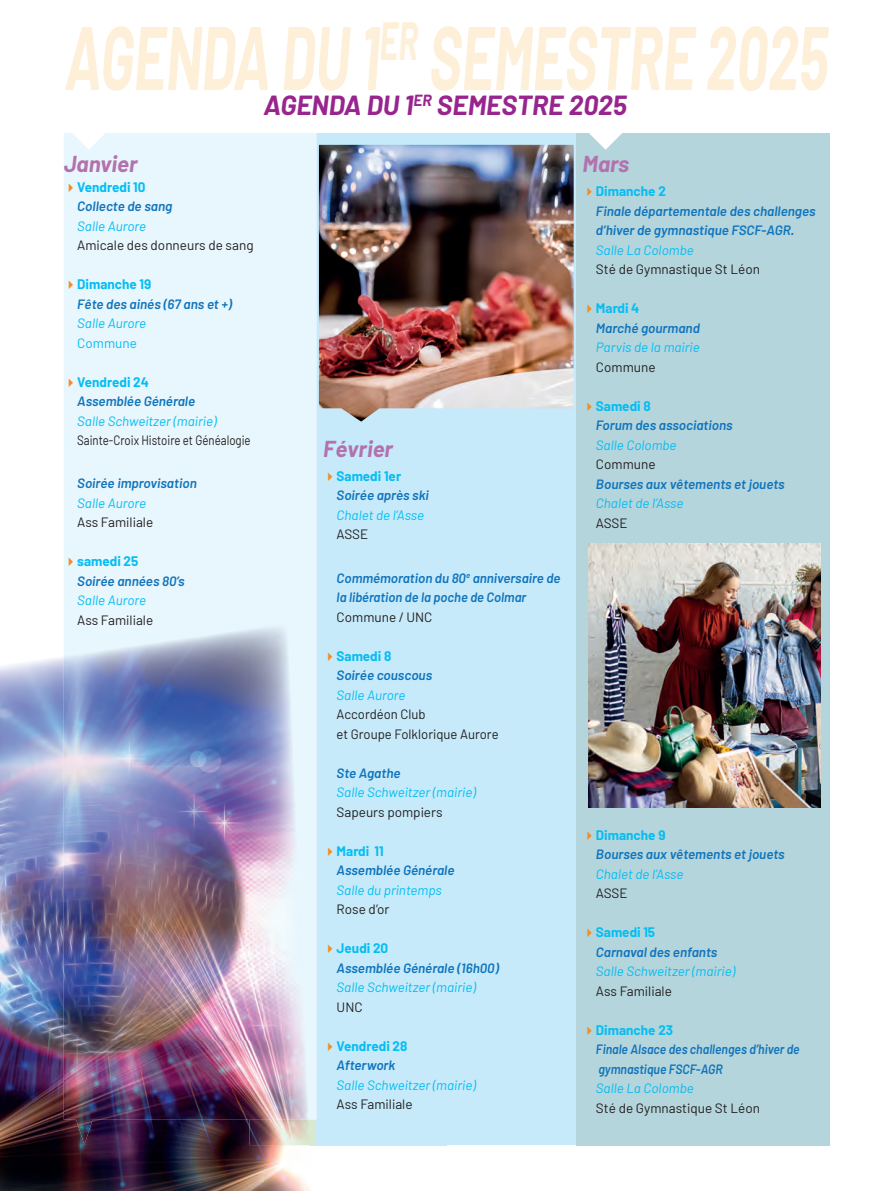
<style>
.page{position:relative;width:893px;height:1191px;background:#fff}
.page>*{position:absolute;margin:0;border:0;box-sizing:border-box;transform-origin:0 0}
.t1{font:italic 700 90px "Barlow";color:#feefd8;scale:.63 1}
.t2{font:italic 700 27px "Barlow";color:#98258e}
.t3{font:italic 700 22.5px "Barlow";color:#b371ae}
.t4{font:italic 600 13.5px/19.5px "Barlow";color:#1074bc}
.t5{font:italic 13.5px "Barlow";color:#04bdf2}
.t6{font:13.5px/19.5px "Barlow";color:#231f20}
.t7{font:italic 600 13.5px/19.5px "Barlow";color:#1074bc;scale:.91 1}
.t8{font:13.5px "Barlow";color:#231f20;scale:.85 1}
.t9{font:700 13.5px/19.5px "Barlow";color:#04bdf2;text-align:center}
.t10{font:13.5px "Barlow";color:#04bdf2}
.s1{color:#f68c1f}
.s2{font-weight:700;font-style:normal;color:#04bdf2}
.s3{font-weight:600;font-style:italic;color:#1074bc}
</style>
<div class="page">
<div style="left:576px;top:133px;width:253px;height:1012px;background:#b4d5dc"></div>
<div style="left:317px;top:133px;width:259px;height:1011px;background:#c6eafa"></div>
<div style="left:64px;top:133px;width:253px;height:1011px;background:#e8f6fd"></div>
<svg style="left:71px;top:133px;width:35px;height:17px"></svg>
<svg style="left:589px;top:133px;width:33px;height:17px"></svg>
<img style="left:0;top:656px;width:80px;height:535px">
<img style="left:80px;top:1119px;width:232px;height:72px">
<img style="left:249px;top:1119px;width:61px;height:26px">
<img style="left:64px;top:623px;width:233px;height:208px">
<img style="left:64px;top:831px;width:241px;height:209px">
<img style="left:64px;top:1040px;width:245px;height:104px">
<img style="left:319px;top:145px;width:255px;height:276px">
<img style="left:588px;top:543px;width:233px;height:264px">
<h1 class="t1" style="left:65px;top:2px;width:1214px">AGENDA DU 1<sup>ER</sup> SEMESTRE 2025</h1>
<h2 class="t2" style="left:263px;top:88px;width:365px">AGENDA DU 1<sup>ER</sup> SEMESTRE 2025</h2>
<h3 class="t3" style="left:64px;top:150px;width:75px">Janvier</h3>
<p class="t4" style="left:77px;top:177px;width:97px;text-indent:-14px"><span class="s1">✔</span><span class="s2">Vendredi 10<br></span>Collecte de sang</p>
<p class="t5" style="left:77px;top:217px;width:70px">Salle Aurore</p>
<p class="t6" style="left:77px;top:235px;width:178px">Amicale des donneurs de sang</p>
<p class="t4" style="left:77px;top:274px;width:156px;text-indent:-14px"><span class="s1">✔</span><span class="s2">Dimanche 19<br></span>Fête des ainés (67 ans et +)</p>
<p class="t5" style="left:77px;top:315px;width:70px">Salle Aurore</p>
<p class="t10" style="left:77px;top:334px;width:61px">Commune</p>
<p class="t4" style="left:77px;top:372px;width:119px;text-indent:-14px"><span class="s1">✔</span><span class="s2">Vendredi 24<br></span>Assemblée Générale</p>
<p class="t5" style="left:77px;top:412px;width:141px">Salle Schweitzer (mairie)</p>
<p class="t8" style="left:77px;top:432px;width:205px">Sainte-Croix Histoire et Généalogie</p>
<p class="t4" style="left:77px;top:473px;width:121px">Soirée improvisation</p>
<p class="t5" style="left:77px;top:494px;width:70px">Salle Aurore</p>
<p class="t6" style="left:77px;top:512px;width:77px">Ass Familiale</p>
<p class="t4" style="left:77px;top:551px;width:109px;text-indent:-14px"><span class="s1">✔</span><span class="s2">samedi 25<br></span>Soirée années 80’s</p>
<p class="t5" style="left:77px;top:592px;width:70px">Salle Aurore</p>
<p class="t6" style="left:77px;top:610px;width:77px">Ass Familiale</p>
<h3 class="t3" style="left:323px;top:435px;width:71px">Février</h3>
<p class="t4" style="left:337px;top:466px;width:94px;text-indent:-14px"><span class="s1">✔</span><span class="s2">Samedi 1er<br></span>Soirée après ski</p>
<p class="t5" style="left:337px;top:506px;width:89px">Chalet de l’Asse</p>
<p class="t6" style="left:337px;top:524px;width:33px">ASSE</p>
<p class="t4" style="left:337px;top:568px;width:225px">Commémoration du 80<sup>e</sup> anniversaire de la libération de la poche de Colmar</p>
<p class="t6" style="left:337px;top:606px;width:97px">Commune / UNC</p>
<p class="t4" style="left:337px;top:646px;width:97px;text-indent:-14px"><span class="s1">✔</span><span class="s2">Samedi 8<br></span>Soirée couscous</p>
<p class="t5" style="left:337px;top:686px;width:70px">Salle Aurore</p>
<p class="t6" style="left:337px;top:704px;width:164px">Accordéon Club<br>et Groupe Folklorique Aurore</p>
<p class="t4" style="left:337px;top:763px;width:65px">Ste Agathe</p>
<p class="t5" style="left:337px;top:784px;width:141px">Salle Schweitzer (mairie)</p>
<p class="t6" style="left:337px;top:801px;width:107px">Sapeurs pompiers</p>
<p class="t4" style="left:337px;top:841px;width:119px;text-indent:-14px"><span class="s1">✔</span><span class="s2">Mardi 11<br></span>Assemblée Générale</p>
<p class="t5" style="left:337px;top:881px;width:107px">Salle du printemps</p>
<p class="t6" style="left:337px;top:899px;width:54px">Rose d’or</p>
<p class="t4" style="left:337px;top:938px;width:164px;text-indent:-14px"><span class="s1">✔</span><span class="s2">Jeudi 20<br></span>Assemblée Générale (16h00)</p>
<p class="t5" style="left:337px;top:979px;width:141px">Salle Schweitzer (mairie)</p>
<p class="t6" style="left:337px;top:996px;width:28px">UNC</p>
<p class="t9" style="left:323px;top:1036px;width:86px"><span class="s1">✔</span>Vendredi 28<br><span class="s3">Afterwork</span></p>
<p class="t5" style="left:337px;top:1076px;width:141px">Salle Schweitzer (mairie)</p>
<p class="t6" style="left:337px;top:1094px;width:77px">Ass Familiale</p>
<h3 class="t3" style="left:582px;top:150px;width:48px">Mars</h3>
<p class="t4" style="left:596px;top:181px;width:221px;text-indent:-14px"><span class="s1">✔</span><span class="s2">Dimanche 2<br></span>Finale départementale des challenges d’hiver de gymnastique FSCF-AGR.</p>
<p class="t5" style="left:596px;top:241px;width:99px">Salle La Colombe</p>
<p class="t6" style="left:596px;top:259px;width:166px">Sté de Gymnastique St Léon</p>
<p class="t4" style="left:596px;top:298px;width:105px;text-indent:-14px"><span class="s1">✔</span><span class="s2">Mardi 4<br></span>Marché gourmand</p>
<p class="t5" style="left:596px;top:339px;width:105px">Parvis de la mairie</p>
<p class="t6" style="left:596px;top:357px;width:61px">Commune</p>
<p class="t4" style="left:596px;top:396px;width:138px;text-indent:-14px"><span class="s1">✔</span><span class="s2">Samedi 8<br></span>Forum des associations</p>
<p class="t5" style="left:596px;top:436px;width:82px">Salle Colombe</p>
<p class="t6" style="left:596px;top:454px;width:61px">Commune</p>
<p class="t4" style="left:596px;top:474px;width:190px">Bourses aux vêtements et jouets</p>
<p class="t5" style="left:596px;top:495px;width:89px">Chalet de l’Asse</p>
<p class="t6" style="left:596px;top:513px;width:33px">ASSE</p>
<p class="t4" style="left:596px;top:825px;width:190px;text-indent:-14px"><span class="s1">✔</span><span class="s2">Dimanche 9<br></span>Bourses aux vêtements et jouets</p>
<p class="t5" style="left:596px;top:865px;width:89px">Chalet de l’Asse</p>
<p class="t6" style="left:596px;top:883px;width:33px">ASSE</p>
<p class="t4" style="left:596px;top:922px;width:123px;text-indent:-14px"><span class="s1">✔</span><span class="s2">Samedi 15<br></span>Carnaval des enfants</p>
<p class="t5" style="left:596px;top:963px;width:141px">Salle Schweitzer (mairie)</p>
<p class="t6" style="left:596px;top:980px;width:77px">Ass Familiale</p>
<p class="t7" style="left:596px;top:1020px;width:225px;text-indent:-14px"><span class="s1">✔</span><span class="s2">Dimanche 23<br></span>Finale Alsace des challenges d’hiver de gymnastique FSCF-AGR</p>
<p class="t5" style="left:596px;top:1080px;width:99px">Salle La Colombe</p>
<p class="t6" style="left:596px;top:1098px;width:166px">Sté de Gymnastique St Léon</p>
</div>
